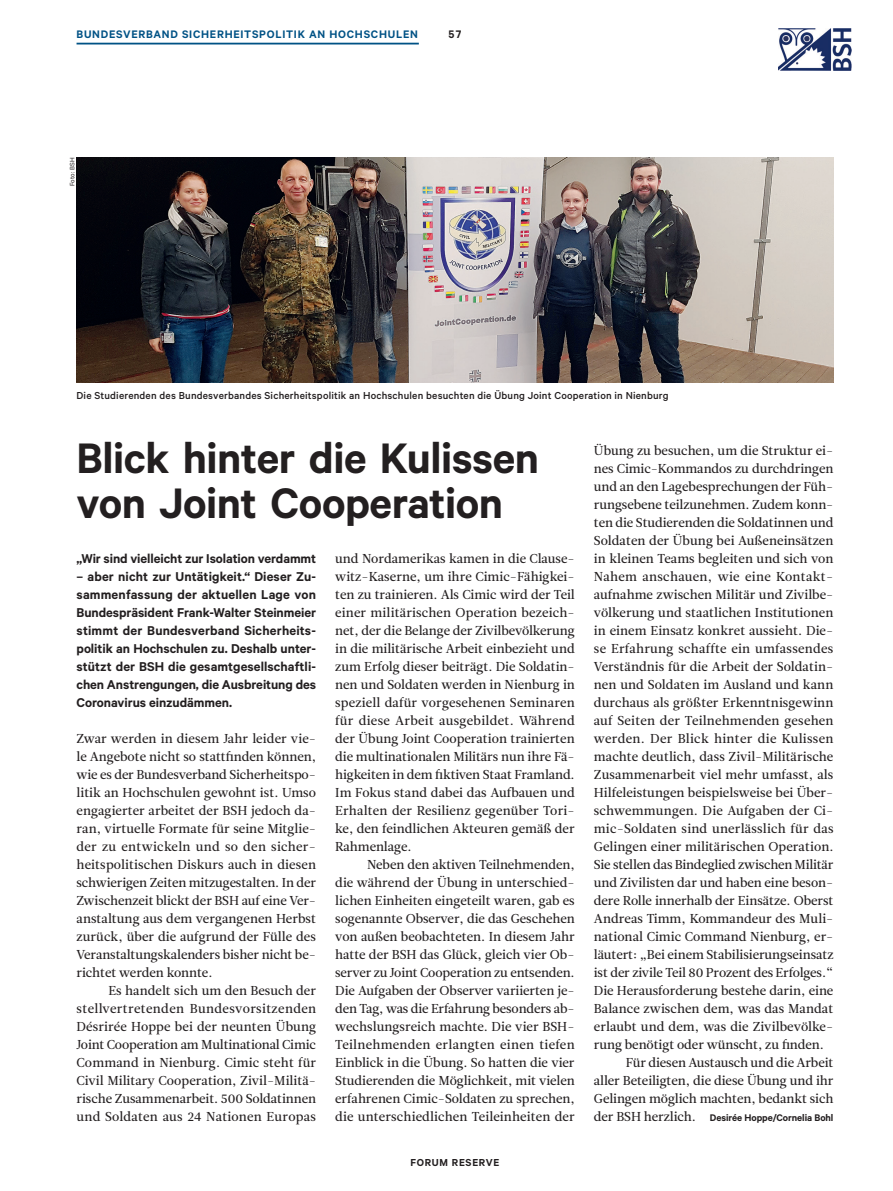
<style>
.page{position:relative;width:893px;height:1191px;background:#fff}
.page>*{position:absolute;margin:0;border:0;box-sizing:border-box;transform-origin:0 0}
.Head_groß{font:600 48px/45px "Calibre";letter-spacing:-.01em;color:#231f20}
.Brotschrift{font:600 14.4px/18px "Calibre";letter-spacing:-.005em;color:#231f20;text-align:justify}
.Brotschrift-2{font:12.9px/18px "Leitura News Roman 2";letter-spacing:-.005em;color:#231f20;text-align:justify}
.t1{font:600 12.3px "Calibre";letter-spacing:.06em;color:#005285}
.t2{font:600 12.3px "Calibre";color:#231f20}
.Bildtext{font:500 11.4px "Calibre";letter-spacing:.015em;color:#231f20}
.t3{font:600 11.4px "Calibre";letter-spacing:.06em;color:#231f20}
.Brotschrift-3{font:600 10.8px "Calibre";letter-spacing:-.005em;color:#231f20}
.Bildtext-2{font:7.2px "Calibre";letter-spacing:.02em;color:#231f20}
.s1{font-family:"Leitura News Roman 2";font-weight:400;font-size:12.9px}
</style>
<div class="page">
<hr style="left:77px;top:43px;width:342px;height:1px;background:#005285">
<img style="left:779px;top:28px;width:73px;height:43px">
<img style="left:77px;top:158px;width:756px;height:225px">
<p class="t1" style="left:77px;top:27px;width:343px">BUNDESVERBAND SICHERHEITSPOLITIK AN HOCHSCHULEN</p>
<p class="t2" style="left:449px;top:27px;width:14px">57</p>
<p class="Bildtext-2" style="left:68px;top:186px;width:30px;rotate:-90deg">Foto: BSH</p>
<p class="Bildtext" style="left:77px;top:389px;width:594px">Die Studierenden des Bundesverbandes Sicherheitspolitik an Hochschulen besuchten die Übung Joint Cooperation in Nienburg</p>
<p class="Head_groß" style="left:77px;top:434px;width:464px">Blick hinter die Kulissen von Joint Cooperation</p>
<p class="Brotschrift-2" style="left:594px;top:441px;width:241px">Übung zu besuchen, um die Struktur ei&shy;nes Cimic-Kommandos zu durchdringen und an den Lagebesprechungen der Füh&shy;rungsebene teilzunehmen. Zudem konn&shy;ten die Studierenden die Soldatinnen und Soldaten der Übung bei Außeneinsätzen in kleinen Teams begleiten und sich von Nahem anschauen, wie eine Kontakt&shy;aufnahme zwischen Militär und Zivilbe&shy;völkerung und staatlichen Institutionen in einem Einsatz konkret aussieht. Die&shy;se Erfahrung schaffte ein umfassendes Verständnis für die Arbeit der Soldatin&shy;nen und Soldaten im Ausland und kann durchaus als größter Erkenntnisgewinn auf Seiten der Teilnehmenden gesehen werden. Der Blick hinter die Kulissen machte deutlich, dass Zivil-Militärische Zusammenarbeit viel mehr umfasst, als Hilfeleistungen beispielsweise bei Über&shy;schwemmungen. Die Aufgaben der Ci&shy;mic-Soldaten sind unerlässlich für das Gelingen einer militärischen Operation.<br>Sie stellen das Bindeglied zwischen Militär und Zivilisten dar und haben eine beson&shy;dere Rolle innerhalb der Einsätze. Oberst Andreas Timm, Kommandeur des Muli&shy;national Cimic Command Nienburg, er&shy;läutert: „Bei einem Stabilisierungseinsatz ist der zivile Teil 80 Prozent des Erfolges.“ Die Herausforderung bestehe darin, eine Balance zwischen dem, was das Mandat erlaubt und dem, was die Zivilbevölke&shy;rung benötigt oder wünscht, zu finden.</p>
<p class="Brotschrift-2" style="left:594px;top:1053px;width:241px;text-indent:32px">Für diesen Austausch und die Arbeit aller Beteiligten, die diese Übung und ihr Gelingen möglich machten, bedankt sich</p>
<p class="Brotschrift-3" style="left:594px;top:1111px;width:241px"><span class="s1">der BSH herzlich.</span> Desirée Hoppe/Cornelia Bohl</p>
<p class="Brotschrift-2" style="left:335px;top:549px;width:241px">und Nordamerikas kamen in die Clause&shy;witz-Kaserne, um ihre Cimic-Fähigkei&shy;ten zu trainieren. Als Cimic wird der Teil einer militärischen Operation bezeich&shy;net, der die Belange der Zivilbevölkerung in die militärische Arbeit einbezieht und zum Erfolg dieser beiträgt. Die Soldatin&shy;nen und Soldaten werden in Nienburg in speziell dafür vorgesehenen Seminaren für diese Arbeit ausgebildet. Während der Übung Joint Cooperation trainierten die multinationalen Militärs nun ihre Fä&shy;higkeiten in dem fiktiven Staat Framland.<br>Im Fokus stand dabei das Aufbauen und Erhalten der Resilienz gegenüber Tori&shy;ke, den feindlichen Akteuren gemäß der Rahmenlage.</p>
<p class="Brotschrift-2" style="left:335px;top:855px;width:241px;text-indent:32px">Neben den aktiven Teilnehmenden, die während der Übung in unterschied&shy;lichen Einheiten eingeteilt waren, gab es sogenannte Observer, die das Geschehen von außen beobachteten. In diesem Jahr hatte der BSH das Glück, gleich vier Ob&shy;server zu Joint Cooperation zu entsenden.<br>Die Aufgaben der Observer variierten je&shy;den Tag, was die Erfahrung besonders ab&shy;wechslungsreich machte. Die vier BSH-Teilnehmenden erlangten einen tiefen Einblick in die Übung. So hatten die vier Studierenden die Möglichkeit, mit vielen erfahrenen Cimic-Soldaten zu sprechen, die unterschiedlichen Teileinheiten der</p>
<p class="Brotschrift" style="left:77px;top:549px;width:241px">„Wir sind vielleicht zur Isolation verdammt</p>
<p class="Brotschrift" style="left:77px;top:567px;width:241px">– aber nicht zur Untätigkeit.“ Dieser Zu&shy;sammenfassung der aktuellen Lage von Bundespräsident Frank-Walter Steinmeier stimmt der Bundesverband Sicherheits&shy;politik an Hochschulen zu. Deshalb unter&shy;stützt der BSH die gesamtgesellschaftli&shy;chen Anstrengungen, die Ausbreitung des Coronavirus einzudämmen.</p>
<p class="Brotschrift-2" style="left:77px;top:729px;width:241px">Zwar werden in diesem Jahr leider vie&shy;le Angebote nicht so stattfinden können, wie es der Bundesverband Sicherheitspo&shy;litik an Hochschulen gewohnt ist. Umso engagierter arbeitet der BSH jedoch da&shy;ran, virtuelle Formate für seine Mitglie&shy;der zu entwickeln und so den sicher&shy;heitspolitischen Diskurs auch in diesen schwierigen Zeiten mitzugestalten. In der Zwischenzeit blickt der BSH auf eine Ver&shy;anstaltung aus dem vergangenen Herbst zurück, über die aufgrund der Fülle des Veranstaltungskalenders bisher nicht be&shy;richtet werden konnte.</p>
<p class="Brotschrift-2" style="left:77px;top:981px;width:241px;text-indent:32px">Es handelt sich um den Besuch der stellvertretenden Bundesvorsitzenden Désrirée Hoppe bei der neunten Übung Joint Cooperation am Multinational Cimic Command in Nienburg. Cimic steht für Civil Military Cooperation, Zivil-Militä&shy;rische Zusammenarbeit. 500 Soldatinnen und Soldaten aus 24 Nationen Europas</p>
<p class="t3" style="left:411px;top:1155px;width:90px">FORUM RESERVE</p>
</div>
